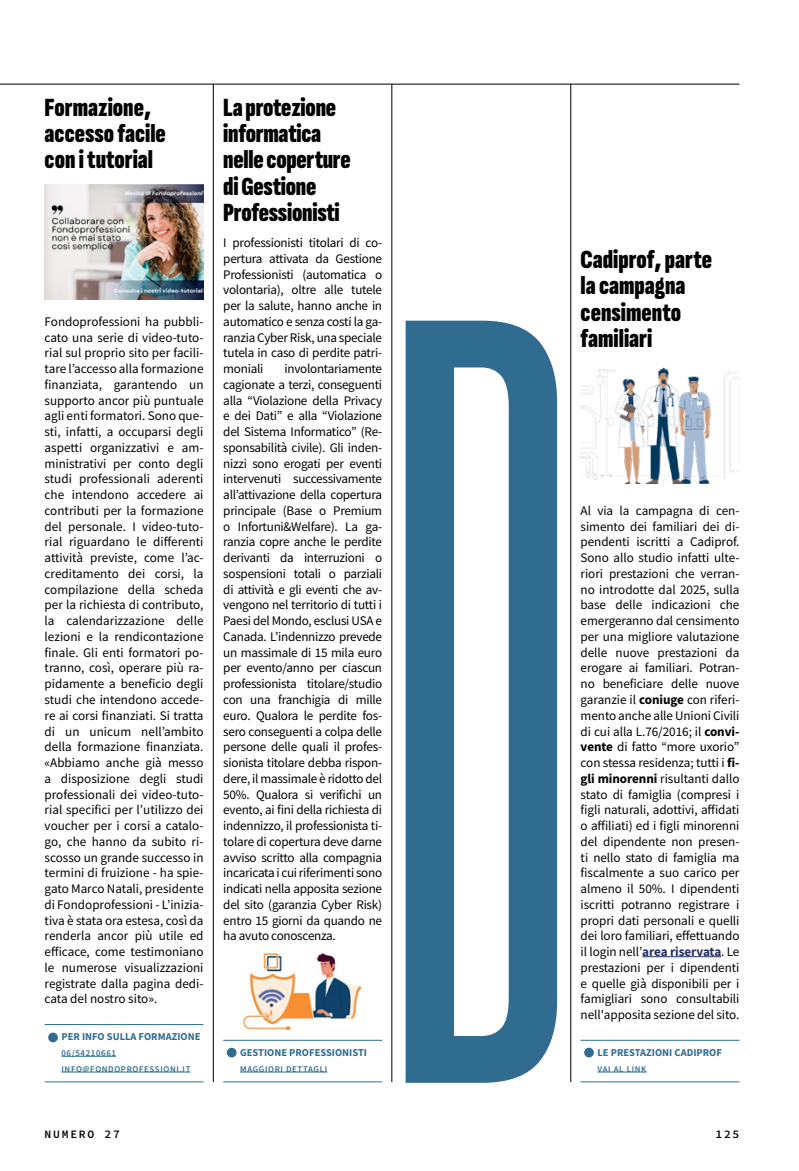
<style>
.page{position:relative;width:799px;height:1171px;background:#fff}
.page>*{position:absolute;margin:0;border:0;box-sizing:border-box;transform-origin:0 0}
.t1{font:900 extra-condensed 26.25px/26.2px "Sofia Sans";color:#000}
.t2{font:13.12px/15.8px "Source Sans Pro";letter-spacing:-.02em;color:#000;text-align:justify}
.t3{font:11.38px "Source Code Variable";letter-spacing:.15em;color:#000}
.t4{font:700 10.5px "Source Sans Pro";color:#306c8f}
.t5{font:600 8.75px/15.8px "Source Sans Pro";letter-spacing:.075em;color:#306c8f}
.s1{font-weight:700}
.s2{font-weight:700;color:#243265}
</style>
<div class="page">
<hr style="left:0;top:84px;width:739px;height:1px;background:#000">
<hr style="left:391px;top:84px;width:1px;height:998px;background:#000">
<hr style="left:213px;top:84px;width:1px;height:998px;background:#000">
<hr style="left:570px;top:84px;width:1px;height:998px;background:#000">
<svg style="left:405px;top:321px;width:152px;height:762px;fill:#306c8f"></svg>
<img style="left:580px;top:368px;width:159px;height:115px">
<img style="left:45px;top:184px;width:158px;height:116px">
<img style="left:241px;top:952px;width:121px;height:77px">
<hr style="left:642px;top:956px;width:79px;height:1px;background:#243265">
<hr style="left:61px;top:1056px;width:55px;height:1px;background:#306c8f">
<hr style="left:61px;top:1071px;width:129px;height:1px;background:#306c8f">
<hr style="left:45px;top:1024px;width:158px;height:1px;background:#306c8f">
<hr style="left:45px;top:1081px;width:158px;height:1px;background:#306c8f">
<div style="left:48px;top:1032px;width:10px;height:10px;background:#306c8f;border-radius:50%"></div>
<hr style="left:580px;top:1040px;width:159px;height:1px;background:#306c8f">
<hr style="left:597px;top:1071px;width:49px;height:1px;background:#306c8f">
<hr style="left:580px;top:1081px;width:159px;height:1px;background:#306c8f">
<div style="left:584px;top:1047px;width:10px;height:10px;background:#306c8f;border-radius:50%"></div>
<hr style="left:223px;top:1040px;width:159px;height:1px;background:#306c8f">
<hr style="left:240px;top:1071px;width:87px;height:1px;background:#306c8f">
<hr style="left:223px;top:1081px;width:159px;height:1px;background:#306c8f">
<div style="left:227px;top:1047px;width:9px;height:10px;background:#306c8f;border-radius:50%"></div>
<h1 class="t1" style="left:45px;top:94px;width:123px">Formazione, accesso facile con i tutorial</h1>
<h1 class="t1" style="left:223px;top:94px;width:129px">La protezione informatica nelle coperture di Gestione<br>Professionisti</h1>
<p class="t2" style="left:45px;top:314px;width:160px">Fondoprofessioni ha pubbli&shy;cato una serie di video-tuto&shy;rial sul proprio sito per facili&shy;tare l’accesso alla formazione finanziata, garantendo un supporto ancor più puntuale agli enti formatori. Sono que&shy;sti, infatti, a occuparsi degli aspetti organizzativi e am&shy;ministrativi per conto degli studi professionali aderenti che intendono accedere ai contributi per la formazione del personale. I video-tuto&shy;rial riguardano le differenti attività previste, come l’ac&shy;creditamento dei corsi, la compilazione della scheda per la richiesta di contributo, la calendarizzazione delle lezioni e la rendicontazione finale. Gli enti formatori po&shy;tranno, così, operare più ra&shy;pidamente a beneficio degli studi che intendono accede&shy;re ai corsi finanziati. Si tratta di un unicum nell’ambito della formazione finanziata. «Abbiamo anche già messo a disposizione degli studi professionali dei video-tuto&shy;rial specifici per l’utilizzo dei voucher per i corsi a catalo&shy;go, che hanno da subito ri&shy;scosso un grande successo in termini di fruizione - ha spie&shy;gato Marco Natali, presidente di Fondoprofessioni - L’inizia&shy;tiva è stata ora estesa, così da renderla ancor più utile ed efficace, come testimoniano le numerose visualizzazioni registrate dalla pagina dedi&shy;cata del nostro sito».</p>
<p class="t4" style="left:61px;top:1029px;width:140px">PER INFO SULLA FORMAZIONE</p>
<p class="t5" style="left:61px;top:1045px;width:130px">06/54210661<br>INFO@FONDOPROFESSIONI.IT</p>
<p class="t2" style="left:223px;top:235px;width:160px">I professionisti titolari di co&shy;pertura attivata da Gestione Professionisti (automatica o volontaria), oltre alle tutele per la salute, hanno anche in automatico e senza costi la ga&shy;ranzia Cyber Risk, una speciale tutela in caso di perdite patri&shy;moniali</p>
<p class="t2" style="left:223px;top:361px;width:160px;text-indent:61px">involontariamente cagionate a terzi, conseguenti alla “Violazione della Privacy e dei Dati” e alla “Violazione del Sistema Informatico” (Re&shy;sponsabilità civile). Gli inden&shy;nizzi sono erogati per eventi intervenuti successivamente all’attivazione della copertura principale (Base o Premium o Infortuni&amp;Welfare). La ga&shy;ranzia copre anche le perdite derivanti da interruzioni o sospensioni totali o parziali di attività e gli eventi che av&shy;vengono nel territorio di tutti i Paesi del Mondo, esclusi USA e Canada. L’indennizzo prevede un massimale di 15 mila euro per evento/anno per ciascun professionista titolare/studio con una franchigia di mille euro. Qualora le perdite fos&shy;sero conseguenti a colpa delle persone delle quali il profes&shy;sionista titolare debba rispon&shy;dere, il massimale è ridotto del 50%. Qualora si verifichi un evento, ai fini della richiesta di indennizzo, il professionista ti&shy;tolare di copertura deve darne avviso scritto alla compagnia incaricata i cui riferimenti sono indicati nella apposita sezione del sito (garanzia Cyber Risk) entro 15 giorni da quando ne ha avuto conoscenza.</p>
<p class="t4" style="left:240px;top:1045px;width:128px">GESTIONE PROFESSIONISTI</p>
<p class="t5" style="left:240px;top:1060px;width:89px">MAGGIORI DETTAGLI</p>
<h1 class="t1" style="left:580px;top:246px;width:133px">Cadiprof, parte la campagna censimento familiari</h1>
<p class="t2" style="left:580px;top:503px;width:160px">Al via la campagna di cen&shy;simento dei familiari dei di&shy;pendenti iscritti a Cadiprof.<br>Sono allo studio infatti ulte&shy;riori prestazioni che verran&shy;no introdotte dal 2025, sulla base delle indicazioni che emergeranno dal censimento per una migliore valutazione delle nuove prestazioni da erogare ai familiari. Potran&shy;no beneficiare delle nuove garanzie il <span class="s1">coniuge</span> con riferi&shy;mento anche alle Unioni Civili di cui alla L.76/2016; il <span class="s1">convi&shy;vente</span> di fatto “more uxorio” con stessa residenza; tutti i <span class="s1">fi&shy;gli minorenni</span> risultanti dallo stato di famiglia (compresi i figli naturali, adottivi, affidati o affiliati) ed i figli minorenni del dipendente non presen&shy;ti nello stato di famiglia ma fiscalmente a suo carico per almeno il 50%. I dipendenti iscritti potranno registrare i propri dati personali e quelli dei loro familiari, effettuando il login nell’<span class="s2">area riservata</span>. Le prestazioni per i dipendenti e quelle già disponibili per i famigliari sono consultabili nell'apposita sezione del sito.</p>
<p class="t4" style="left:597px;top:1045px;width:126px">LE PRESTAZIONI CADIPROF</p>
<p class="t5" style="left:597px;top:1060px;width:51px">VAI AL LINK</p>
<p class="t3" style="left:45px;top:1125px;width:77px">NUMERO 27</p>
<p class="t3" style="left:715px;top:1125px;width:25px">125</p>
</div>
